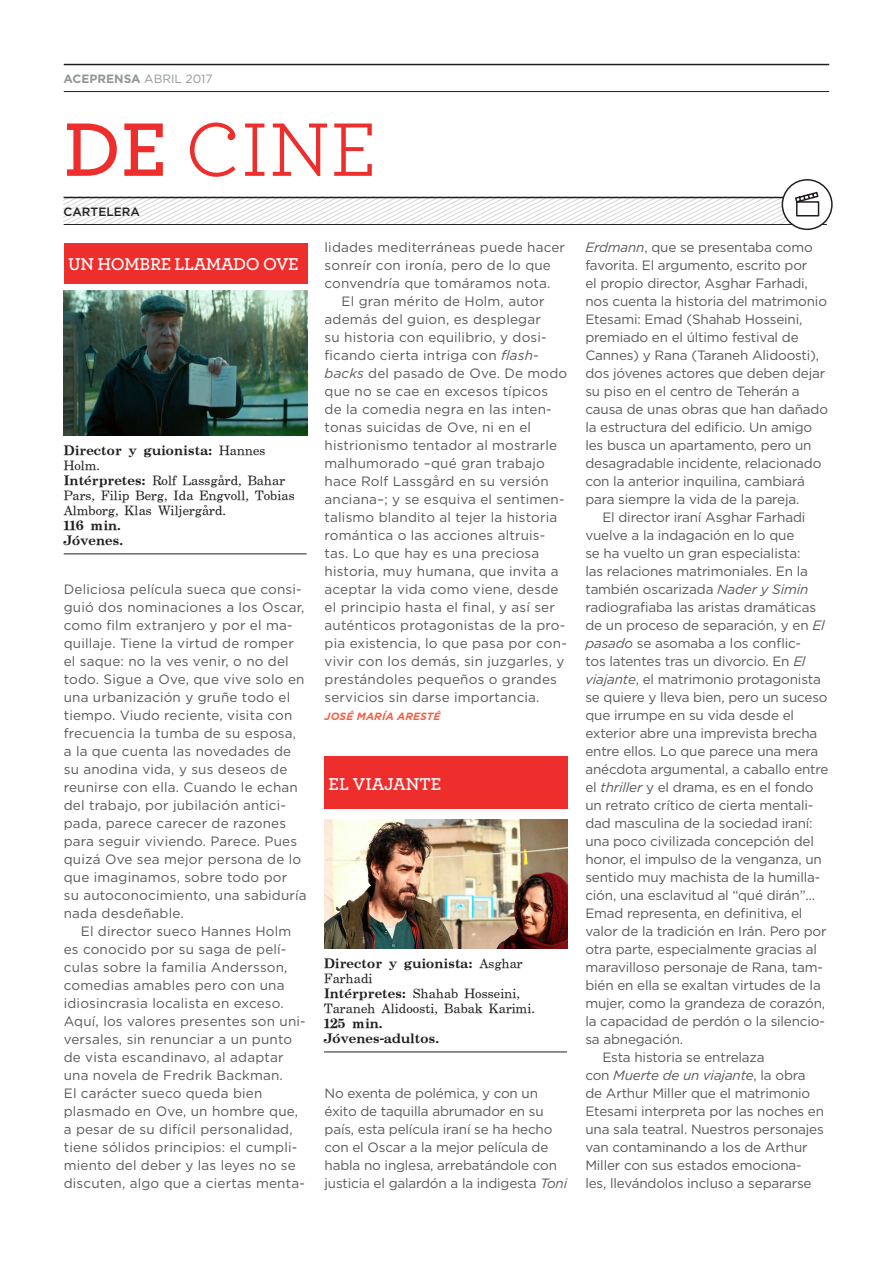
<style>
.page{position:relative;width:893px;height:1263px;background:#fff}
.page>*{position:absolute;margin:0;border:0;box-sizing:border-box;transform-origin:0 0}
.t1{font:79.5px "Archer";color:#ee2e2c}
.Titulares_libros_y_c{font:600 18px "Archer";letter-spacing:-.02em;color:#fff}
.Titulares_libros_y_c-2{font:600 18px "Archer";color:#fff}
.Cuerpo_de_texto_libr{font:13.5px/18px "Gotham";letter-spacing:-.015em;color:#57585a}
.Cuerpo_de_texto_libr-2{font:13.5px/18px "Gotham";letter-spacing:.015em;color:#57585a}
.Ficha_cine___videoju{font:12px/15px "Century Schoolbook T";color:#231f20}
.Ficha_cine___videoju-2{font:12px/15px "Century Schoolbook T Bold";color:#231f20}
.t2{font:700 12px "Gotham";color:#939598}
.t3{font:500 12px "Gotham";color:#231f20}
.Cuerpo_de_texto_libr-3{font:italic 700 10.5px "Gotham";letter-spacing:.015em;color:#f16349}
.s1{font-weight:400}
.s2{font-weight:600}
.s3{font-family:"Century Schoolbook T"}
.s4{font-family:"Century Schoolbook T Bold"}
.s5{font-style:italic}
</style>
<div class="page">
<hr style="left:64px;top:64px;width:765px;height:1px;background:#231f20">
<hr style="left:64px;top:91px;width:765px;height:1px;background:#231f20">
<svg style="left:64px;top:179px;width:769px;height:52px"></svg>
<img style="left:64px;top:291px;width:244px;height:144px">
<hr style="left:64px;top:553px;width:243px;height:1px;background:#231f20">
<div style="left:64px;top:243px;width:244px;height:41px;background:#ee2e2c"></div>
<img style="left:324px;top:819px;width:244px;height:129px">
<hr style="left:324px;top:1051px;width:243px;height:1px;background:#231f20">
<div style="left:324px;top:756px;width:244px;height:53px;background:#ee2e2c"></div>
<p class="t2" style="left:64px;top:71px;width:151px">ACEPRENSA <span class="s1">ABRIL 2017</span></p>
<p class="t1" style="left:64px;top:95px;width:315px"><span class="s2">DE</span> CINE</p>
<p class="t3" style="left:64px;top:204px;width:78px">CARTELERA</p>
<p class="Titulares_libros_y_c" style="left:68px;top:251px;width:232px">UN HOMBRE LLAMADO OVE</p>
<p class="Ficha_cine___videoju-2" style="left:64px;top:442px;width:203px">Director y guionista: <span class="s3">Hannes<br>Holm.</span></p>
<p class="Ficha_cine___videoju" style="left:64px;top:472px;width:233px"><span class="s4">Intérpretes:</span> Rolf Lassgård, Bahar<br>Pars, Filip Berg, Ida Engvoll, Tobias<br>Almborg, Klas Wiljergård.</p>
<p class="Ficha_cine___videoju-2" style="left:64px;top:517px;width:59px">116 min.</p>
<p class="Ficha_cine___videoju-2" style="left:64px;top:532px;width:61px">Jóvenes.</p>
<p class="Cuerpo_de_texto_libr-2" style="left:64px;top:580px;width:244px">Deliciosa película sueca que consi&shy;guió dos nominaciones a los Oscar, como film extranjero y por el ma&shy;quillaje. Tiene la virtud de romper el saque: no la ves venir, o no del todo. Sigue a Ove, que vive solo en una urbanización y gruñe todo el tiempo. Viudo reciente, visita con frecuencia la tumba de su esposa, a la que cuenta las novedades de su anodina vida, y sus deseos de reunirse con ella. Cuando le echan del trabajo, por jubilación antici&shy;pada, parece carecer de razones para seguir viviendo. Parece. Pues quizá Ove sea mejor persona de lo que imaginamos, sobre todo por<br>su autoconocimiento, una sabiduría nada desdeñable.</p>
<p class="Cuerpo_de_texto_libr-2" style="left:64px;top:922px;width:243px;text-indent:17px">El director sueco Hannes Holm es conocido por su saga de pelí&shy;culas sobre la familia Andersson, comedias amables pero con una idiosincrasia localista en exceso.<br>Aquí, los valores presentes son uni&shy;versales, sin renunciar a un punto de vista escandinavo, al adaptar una novela de Fredrik Backman.<br>El carácter sueco queda bien plasmado en Ove, un hombre que, a pesar de su difícil personalidad, tiene sólidos principios: el cumpli&shy;miento del deber y las leyes no se discuten, algo que a ciertas menta-</p>
<p class="Cuerpo_de_texto_libr-2" style="left:325px;top:238px;width:242px">lidades mediterráneas puede hacer sonreír con ironía, pero de lo que convendría que tomáramos nota.</p>
<p class="Cuerpo_de_texto_libr-2" style="left:325px;top:292px;width:244px;text-indent:17px">El gran mérito de Holm, autor además del guion, es desplegar<br>su historia con equilibrio, y dosi&shy;ficando cierta intriga con <span class="s5">flash&shy;backs</span> del pasado de Ove. De modo que no se cae en excesos típicos de la comedia negra en las inten&shy;tonas suicidas de Ove, ni en el histrionismo tentador al mostrarle malhumorado –qué gran trabajo hace Rolf Lassgård en su versión anciana–; y se esquiva el sentimen&shy;talismo blandito al tejer la historia romántica o las acciones altruis&shy;tas. Lo que hay es una preciosa historia, muy humana, que invita a aceptar la vida como viene, desde el principio hasta el final, y así ser auténticos protagonistas de la pro&shy;pia existencia, lo que pasa por con&shy;vivir con los demás, sin juzgarles, y prestándoles pequeños o grandes servicios sin darse importancia.</p>
<p class="Cuerpo_de_texto_libr-3" style="left:325px;top:709px;width:117px">JOSÉ MARÍA ARESTÉ</p>
<p class="Titulares_libros_y_c-2" style="left:329px;top:770px;width:114px">EL VIAJANTE</p>
<p class="Ficha_cine___videoju-2" style="left:324px;top:955px;width:200px">Director y guionista: <span class="s3">Asghar<br>Farhadi</span></p>
<p class="Ficha_cine___videoju" style="left:324px;top:985px;width:213px"><span class="s4">Intérpretes:</span> Shahab Hosseini,<br>Taraneh Alidoosti, Babak Karimi.</p>
<p class="Ficha_cine___videoju-2" style="left:324px;top:1015px;width:60px">125 min.</p>
<p class="Ficha_cine___videoju-2" style="left:324px;top:1030px;width:117px">Jóvenes-adultos.</p>
<p class="Cuerpo_de_texto_libr" style="left:325px;top:1084px;width:244px">No exenta de polémica, y con un éxito de taquilla abrumador en su país, esta película iraní se ha hecho con el Oscar a la mejor película de habla no inglesa, arrebatándole con justicia el galardón a la indigesta <span class="s5">Toni</span></p>
<p class="Cuerpo_de_texto_libr" style="left:585px;top:238px;width:244px"><span class="s5">Erdmann</span>, que se presentaba como favorita. El argumento, escrito por<br>el propio director, Asghar Farhadi, nos cuenta la historia del matrimonio Etesami: Emad (Shahab Hosseini, premiado en el último festival de Cannes) y Rana (Taraneh Alidoosti), dos jóvenes actores que deben dejar su piso en el centro de Teherán a causa de unas obras que han dañado la estructura del edificio. Un amigo les busca un apartamento, pero un desagradable incidente, relacionado con la anterior inquilina, cambiará para siempre la vida de la pareja.</p>
<p class="Cuerpo_de_texto_libr" style="left:585px;top:508px;width:245px;text-indent:17px">El director iraní Asghar Farhadi vuelve a la indagación en lo que<br>se ha vuelto un gran especialista:<br>las relaciones matrimoniales. En la también oscarizada <span class="s5">Nader y Simin </span>radiografiaba las aristas dramáticas de un proceso de separación, y en <span class="s5">El pasado</span> se asomaba a los conflic-<br>tos latentes tras un divorcio. En <span class="s5">El viajante</span>, el matrimonio protagonista se quiere y lleva bien, pero un suceso que irrumpe en su vida desde el exterior abre una imprevista brecha entre ellos. Lo que parece una mera anécdota argumental, a caballo entre el <span class="s5">thriller</span> y el drama, es en el fondo un retrato crítico de cierta mentali&shy;dad masculina de la sociedad iraní: una poco civilizada concepción del honor, el impulso de la venganza, un sentido muy machista de la humilla&shy;ción, una esclavitud al “qué dirán”...<br>Emad representa, en definitiva, el valor de la tradición en Irán. Pero por otra parte, especialmente gracias al maravilloso personaje de Rana, tam&shy;bién en ella se exaltan virtudes de la mujer, como la grandeza de corazón, la capacidad de perdón o la silencio&shy;sa abnegación.</p>
<p class="Cuerpo_de_texto_libr" style="left:585px;top:1048px;width:240px;text-indent:17px">Esta historia se entrelaza<br>con <span class="s5">Muerte de un viajante</span>, la obra de Arthur Miller que el matrimonio Etesami interpreta por las noches en una sala teatral. Nuestros personajes van contaminando a los de Arthur Miller con sus estados emociona&shy;les, llevándolos incluso a separarse</p>
</div>
